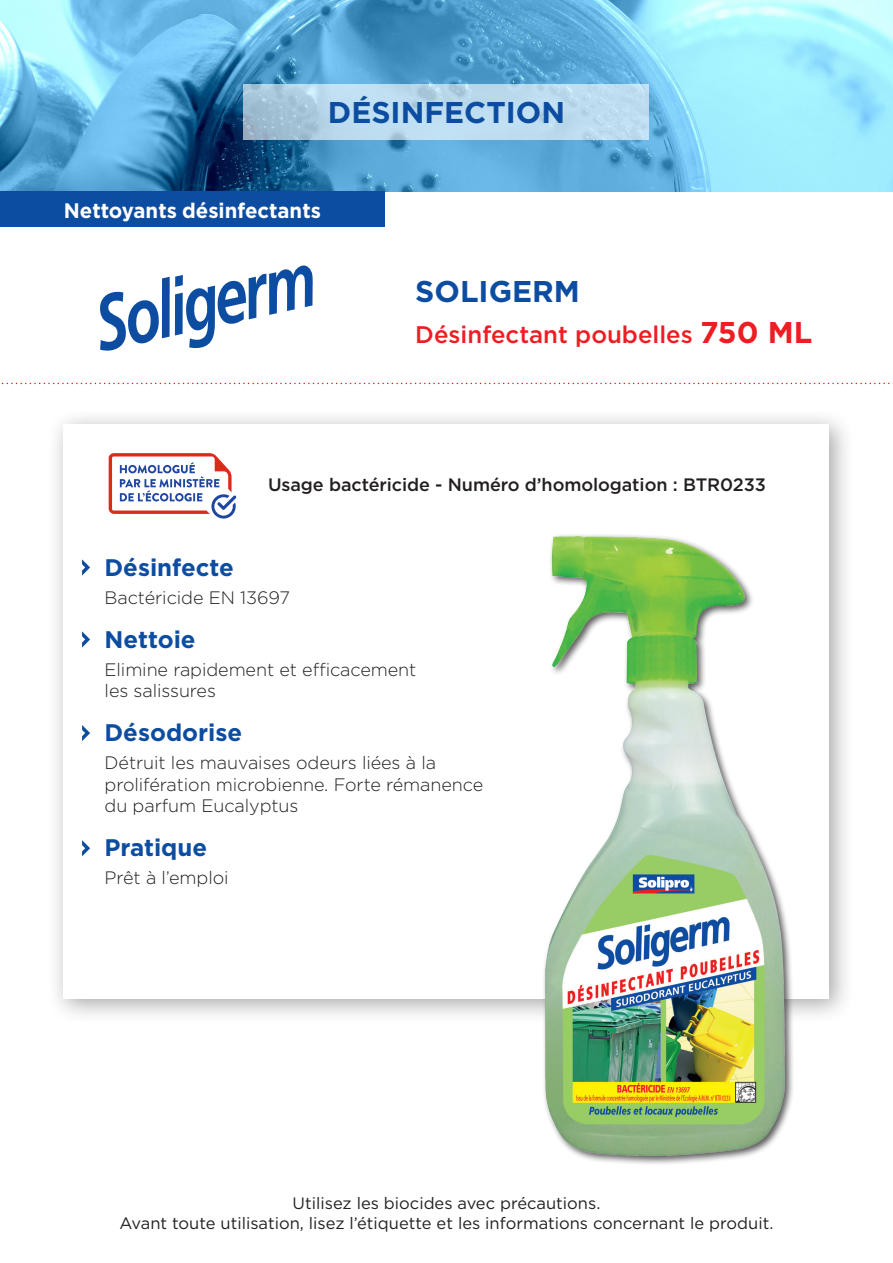
<style>
.page{position:relative;width:893px;height:1263px;background:#fff}
.page>*{position:absolute;margin:0;border:0;box-sizing:border-box;transform-origin:0 0}
.t1{font:700 30px "Gotham";color:#0d4da1}
.t2{font:700 24px "Gotham";color:#0d4da1}
.t3{font:500 24px "Gotham";color:#ee1d23}
.t4{font:700 21px "Gotham";color:#fff}
.t5{font:300 18px/21.6px "Gotham";letter-spacing:-.005em;color:#231f20}
.t6{font:500 18px "Gotham";letter-spacing:-.005em;color:#231f20}
.t7{font:16.5px/19.8px "Gotham";color:#231f20;text-align:center}
.s1{font-weight:700;font-size:30px}
</style>
<div class="page">
<img style="left:0;top:0;width:893px;height:191px">
<svg style="left:1px;top:383px;width:892px;height:1px"></svg>
<svg style="left:100px;top:265px;width:213px;height:86px"></svg>
<svg style="left:244px;top:84px;width:405px;height:56px;background:#b8d7ea"></svg>
<div style="left:47px;top:408px;width:808px;height:617px;background:#231f20;opacity:.4"></div>
<div style="left:64px;top:424px;width:765px;height:575px;background:#fff"></div>
<svg style="left:82px;top:559px;width:8px;height:16px"></svg>
<svg style="left:82px;top:631px;width:8px;height:16px"></svg>
<svg style="left:82px;top:725px;width:8px;height:16px"></svg>
<svg style="left:82px;top:840px;width:8px;height:16px"></svg>
<svg style="left:109px;top:453px;width:127px;height:65px"></svg>
<div style="left:542px;top:533px;width:253px;height:633px;background:#231f20;opacity:.75"></div>
<img style="left:544px;top:536px;width:241px;height:619px">
<div style="left:0;top:191px;width:385px;height:36px;background:#0d4da1"></div>
<h1 class="t1" style="left:328px;top:93px;width:239px">DÉSINFECTION</h1>
<p class="t4" style="left:64px;top:196px;width:259px">Nettoyants désinfectants</p>
<h1 class="t1" style="left:415px;top:272px;width:166px">SOLIGERM</h1>
<h2 class="t3" style="left:415px;top:318px;width:398px">Désinfectant poubelles <span class="s1">750 ML</span></h2>
<p class="t6" style="left:268px;top:473px;width:500px">Usage bactéricide - Numéro d’homologation : BTR0233</p>
<h2 class="t2" style="left:105px;top:551px;width:131px">Désinfecte</h2>
<p class="t5" style="left:105px;top:586px;width:187px">Bactéricide EN 13697</p>
<h2 class="t2" style="left:105px;top:623px;width:93px">Nettoie</h2>
<p class="t5" style="left:105px;top:658px;width:313px">Elimine rapidement et efficacement les salissures</p>
<h2 class="t2" style="left:105px;top:717px;width:139px">Désodorise</h2>
<p class="t5" style="left:105px;top:751px;width:380px">Détruit les mauvaises odeurs liées à la prolifération microbienne. Forte rémanence du parfum Eucalyptus</p>
<h2 class="t2" style="left:105px;top:832px;width:104px">Pratique</h2>
<p class="t5" style="left:105px;top:867px;width:126px">Prêt à l’emploi</p>
<p class="t7" style="left:120px;top:1193px;width:655px">Utilisez les biocides avec précautions.<br>Avant toute utilisation, lisez l’étiquette et les informations concernant le produit.</p>
</div>
